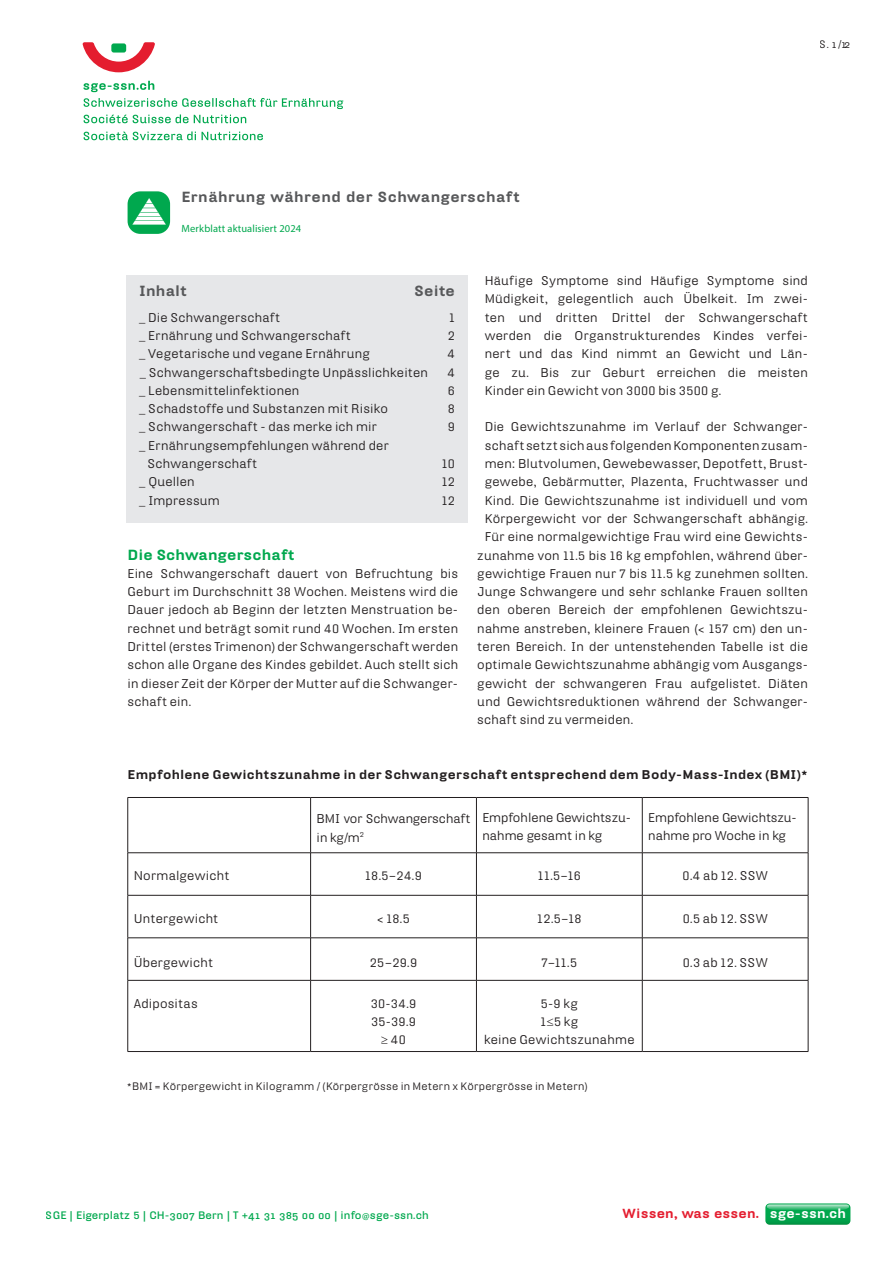
<style>
.page{position:relative;width:893px;height:1263px;background:#fff}
.page>*{position:absolute;margin:0;border:0;box-sizing:border-box;transform-origin:0 0}
.t1{font:900 14.25px "Hydra Text";letter-spacing:.03em;color:#57585a}
.t2{font:900 14.25px "Hydra Text";letter-spacing:.01em;color:#00a84e}
.t3{font:900 12.75px "Hydra Text";letter-spacing:.01em;color:#e41d2f}
.t4{font:12.3px/18.3px "Hydra Text";letter-spacing:.02em;color:#231f20;text-align:justify}
.t5{font:12.3px/18.3px "Hydra Text";color:#231f20}
.t6{font:900 12.3px "Hydra Text";letter-spacing:.02em;color:#231f20}
.t7{font:10.5px "Hydra Text";letter-spacing:.025em;color:#231f20}
.t8{font:700 10.5px "Hydra Text";letter-spacing:.01em;color:#00a84e}
.t9{font:10.5px "Myriad Pro";letter-spacing:.01em;color:#00a84e}
.s1{font-family:"Hydra Text Regular Expert"}
.s2{font-family:"Hydra Text Bold Expert";font-weight:400}
.s3{font-weight:400}
.s4{color:#fff}
</style>
<div class="page">
<svg style="left:765px;top:1203px;width:85px;height:22px;background:#24af64"></svg>
<svg style="left:84px;top:131px;width:179px;height:9px"></svg>
<svg style="left:84px;top:98px;width:259px;height:25px"></svg>
<svg style="left:83px;top:81px;width:71px;height:11px"></svg>
<svg style="left:83px;top:42px;width:72px;height:30px"></svg>
<div style="left:126px;top:275px;width:342px;height:247px;background:#e6e7e9"></div>
<hr style="left:128px;top:797px;width:183px;height:1px;background:#231f20">
<hr style="left:127px;top:798px;width:1px;height:54px;background:#231f20">
<hr style="left:311px;top:797px;width:165px;height:1px;background:#231f20">
<hr style="left:310px;top:798px;width:1px;height:54px;background:#231f20">
<hr style="left:476px;top:797px;width:166px;height:1px;background:#231f20">
<hr style="left:476px;top:798px;width:1px;height:54px;background:#231f20">
<hr style="left:642px;top:797px;width:166px;height:1px;background:#231f20">
<hr style="left:642px;top:798px;width:1px;height:54px;background:#231f20">
<hr style="left:808px;top:798px;width:1px;height:54px;background:#231f20">
<hr style="left:128px;top:852px;width:183px;height:1px;background:#231f20">
<hr style="left:127px;top:853px;width:1px;height:42px;background:#231f20">
<hr style="left:311px;top:852px;width:165px;height:1px;background:#231f20">
<hr style="left:310px;top:853px;width:1px;height:42px;background:#231f20">
<hr style="left:476px;top:852px;width:166px;height:1px;background:#231f20">
<hr style="left:476px;top:853px;width:1px;height:42px;background:#231f20">
<hr style="left:642px;top:852px;width:166px;height:1px;background:#231f20">
<hr style="left:642px;top:853px;width:1px;height:42px;background:#231f20">
<hr style="left:808px;top:853px;width:1px;height:42px;background:#231f20">
<hr style="left:128px;top:895px;width:183px;height:1px;background:#231f20">
<hr style="left:127px;top:895px;width:1px;height:43px;background:#231f20">
<hr style="left:311px;top:895px;width:165px;height:1px;background:#231f20">
<hr style="left:310px;top:895px;width:1px;height:43px;background:#231f20">
<hr style="left:476px;top:895px;width:166px;height:1px;background:#231f20">
<hr style="left:476px;top:895px;width:1px;height:43px;background:#231f20">
<hr style="left:642px;top:895px;width:166px;height:1px;background:#231f20">
<hr style="left:642px;top:895px;width:1px;height:43px;background:#231f20">
<hr style="left:808px;top:895px;width:1px;height:43px;background:#231f20">
<hr style="left:128px;top:937px;width:183px;height:1px;background:#231f20">
<hr style="left:127px;top:938px;width:1px;height:42px;background:#231f20">
<hr style="left:311px;top:937px;width:165px;height:1px;background:#231f20">
<hr style="left:310px;top:938px;width:1px;height:42px;background:#231f20">
<hr style="left:476px;top:937px;width:166px;height:1px;background:#231f20">
<hr style="left:476px;top:938px;width:1px;height:42px;background:#231f20">
<hr style="left:642px;top:937px;width:166px;height:1px;background:#231f20">
<hr style="left:642px;top:938px;width:1px;height:42px;background:#231f20">
<hr style="left:808px;top:938px;width:1px;height:42px;background:#231f20">
<hr style="left:128px;top:980px;width:183px;height:1px;background:#231f20">
<hr style="left:127px;top:980px;width:1px;height:71px;background:#231f20">
<hr style="left:311px;top:980px;width:165px;height:1px;background:#231f20">
<hr style="left:310px;top:980px;width:1px;height:71px;background:#231f20">
<hr style="left:476px;top:980px;width:166px;height:1px;background:#231f20">
<hr style="left:476px;top:980px;width:1px;height:71px;background:#231f20">
<hr style="left:642px;top:980px;width:166px;height:1px;background:#231f20">
<hr style="left:642px;top:980px;width:1px;height:71px;background:#231f20">
<hr style="left:808px;top:980px;width:1px;height:71px;background:#231f20">
<hr style="left:128px;top:1051px;width:183px;height:1px;background:#231f20">
<hr style="left:311px;top:1051px;width:165px;height:1px;background:#231f20">
<hr style="left:476px;top:1051px;width:166px;height:1px;background:#231f20">
<hr style="left:642px;top:1051px;width:166px;height:1px;background:#231f20">
<div style="left:128px;top:191px;width:42px;height:43px;background:#00a84e;border-radius:13px"></div>
<svg style="left:132px;top:198px;width:34px;height:27px"></svg>
<p class="t7" style="left:820px;top:38px;width:32px">S. <span class="s1">1</span> /<span class="s1">12</span></p>
<p class="t1" style="left:182px;top:188px;width:340px">Ernährung während der Schwangerschaft</p>
<p class="t9" style="left:182px;top:222px;width:121px">Merkblatt aktualisiert 2024</p>
<p class="t1" style="left:139px;top:281px;width:49px">Inhalt</p>
<p class="t1" style="left:414px;top:281px;width:42px">Seite</p>
<p class="t4" style="left:139px;top:308px;width:142px">_ Die Schwangerschaft</p>
<p class="t4" style="left:449px;top:308px;width:7px">1</p>
<p class="t4" style="left:139px;top:326px;width:213px">_ Ernährung und Schwangerschaft</p>
<p class="t4" style="left:448px;top:326px;width:9px">2</p>
<p class="t4" style="left:139px;top:344px;width:232px">_ Vegetarische und vegane Ernährung</p>
<p class="t4" style="left:447px;top:344px;width:9px">4</p>
<p class="t4" style="left:140px;top:363px;width:290px">_ Schwangerschaftsbedingte Unpässlichkeiten</p>
<p class="t4" style="left:447px;top:363px;width:9px">4</p>
<p class="t4" style="left:139px;top:381px;width:162px">_ Lebensmittelinfektionen</p>
<p class="t4" style="left:448px;top:381px;width:9px">6</p>
<p class="t4" style="left:139px;top:399px;width:250px">_ Schadstoffe und Substanzen mit Risiko</p>
<p class="t4" style="left:448px;top:399px;width:9px">8</p>
<p class="t4" style="left:139px;top:418px;width:239px">_ Schwangerschaft - das merke ich mir</p>
<p class="t4" style="left:448px;top:418px;width:9px">9</p>
<p class="t4" style="left:148px;top:436px;width:243px;text-indent:-8px">_ Ernährungsempfehlungen während der<br>Schwangerschaft</p>
<p class="t4" style="left:442px;top:454px;width:15px">10</p>
<p class="t4" style="left:139px;top:472px;width:57px">_ Quellen</p>
<p class="t4" style="left:442px;top:472px;width:15px">12</p>
<p class="t4" style="left:139px;top:491px;width:82px">_ Impressum</p>
<p class="t4" style="left:442px;top:491px;width:15px">12</p>
<p class="t2" style="left:128px;top:545px;width:169px">Die Schwangerschaft</p>
<p class="t4" style="left:128px;top:564px;width:332px">Eine Schwangerschaft dauert von Befruchtung bis Geburt im Durchschnitt 38 Wochen. Meistens wird die Dauer jedoch ab Beginn der letzten Menstruation be&shy;rechnet und beträgt somit rund 40 Wochen. Im ersten Drittel (erstes Trimenon) der Schwangerschaft werden schon alle Organe des Kindes gebildet. Auch stellt sich in dieser Zeit der Körper der Mutter auf die Schwanger&shy;schaft ein.</p>
<p class="t4" style="left:485px;top:271px;width:325px">Häufige Symptome sind Häufige Symptome sind Müdigkeit, gelegentlich auch Übelkeit. Im zwei&shy;ten und dritten Drittel der Schwangerschaft werden die Organstrukturendes Kindes verfei&shy;nert und das Kind nimmt an Gewicht und Län&shy;ge zu. Bis zur Geburt erreichen die meisten Kinder ein Gewicht von 3000 bis 3500 g.</p>
<p class="t4" style="left:485px;top:418px;width:325px">Die Gewichtszunahme im Verlauf der Schwanger-</p>
<p class="t4" style="left:485px;top:436px;width:325px">schaft setzt sich aus folgenden Komponenten zusam-</p>
<p class="t4" style="left:485px;top:454px;width:325px">men: Blutvolumen, Gewebewasser, Depotfett, Brust-</p>
<p class="t4" style="left:485px;top:472px;width:325px">gewebe, Gebärmutter, Plazenta, Fruchtwasser und</p>
<p class="t4" style="left:485px;top:491px;width:325px">Kind. Die Gewichtszunahme ist individuell und vom</p>
<p class="t4" style="left:485px;top:509px;width:325px">Körpergewicht vor der Schwangerschaft abhängig.</p>
<p class="t4" style="left:485px;top:527px;width:325px">Für eine normalgewichtige Frau wird eine Gewichts-</p>
<p class="t4" style="left:477px;top:546px;width:332px">zunahme von 11.5 bis 16 kg empfohlen, während über-</p>
<p class="t4" style="left:477px;top:564px;width:332px">gewichtige Frauen nur 7 bis 11.5 kg zunehmen sollten.</p>
<p class="t4" style="left:477px;top:582px;width:332px">Junge Schwangere und sehr schlanke Frauen sollten</p>
<p class="t4" style="left:477px;top:601px;width:332px">den oberen Bereich der empfohlenen Gewichtszu-</p>
<p class="t4" style="left:477px;top:619px;width:332px">nahme anstreben, kleinere Frauen (&lt; 157 cm) den un-</p>
<p class="t4" style="left:477px;top:637px;width:332px">teren Bereich. In der untenstehenden Tabelle ist die</p>
<p class="t4" style="left:477px;top:655px;width:332px">optimale Gewichtszunahme abhängig vom Ausgangs-</p>
<p class="t4" style="left:477px;top:674px;width:332px">gewicht der schwangeren Frau aufgelistet. Diäten</p>
<p class="t4" style="left:477px;top:692px;width:332px">und Gewichtsreduktionen während der Schwanger-</p>
<p class="t4" style="left:477px;top:710px;width:157px">schaft sind zu vermeiden.</p>
<p class="t6" style="left:128px;top:767px;width:681px">Empfohlene Gewichtszunahme in der Schwangerschaft entsprechend dem Body-Mass-Index (BMI)*</p>
<p class="t5" style="left:317px;top:809px;width:155px">BMI vor Schwangerschaft in kg/m<sup>2</sup></p>
<p class="t5" style="left:482px;top:808px;width:150px">Empfohlene Gewichtszu&shy;nahme gesamt in kg</p>
<p class="t5" style="left:648px;top:808px;width:150px">Empfohlene Gewichtszu&shy;nahme pro Woche in kg</p>
<p class="t4" style="left:134px;top:866px;width:97px">Normalgewicht</p>
<p class="t4" style="left:365px;top:866px;width:58px">18.5–24.9</p>
<p class="t4" style="left:538px;top:866px;width:44px">11.5–16</p>
<p class="t4" style="left:682px;top:866px;width:87px">0.4 ab 12. SSW</p>
<p class="t4" style="left:134px;top:909px;width:86px">Untergewicht</p>
<p class="t4" style="left:377px;top:909px;width:34px">&lt; 18.5</p>
<p class="t4" style="left:537px;top:909px;width:46px">12.5–18</p>
<p class="t4" style="left:683px;top:909px;width:86px">0.5 ab 12. SSW</p>
<p class="t4" style="left:134px;top:953px;width:81px">Übergewicht</p>
<p class="t4" style="left:370px;top:953px;width:49px">25–29.9</p>
<p class="t4" style="left:541px;top:953px;width:37px">7–11.5</p>
<p class="t4" style="left:683px;top:953px;width:86px">0.3 ab 12. SSW</p>
<p class="t4" style="left:134px;top:994px;width:66px">Adipositas</p>
<p class="t4" style="left:371px;top:994px;width:47px;text-align:center">30-34.9<br>35-39.9 ≥ 40</p>
<p class="t4" style="left:484px;top:994px;width:152px;text-align:center">5-9 kg<br>1≤5 kg<br>keine Gewichtszunahme</p>
<p class="t7" style="left:127px;top:1080px;width:462px">*BMI = Körpergewicht in Kilogramm / (Körpergrösse in Metern x Körpergrösse in Metern)</p>
<p class="t8" style="left:46px;top:1208px;width:385px">SGE | Eigerplatz 5 | CH-<span class="s2">3007</span> Bern | T +<span class="s2">41 31 385 00 00</span> | info<span class="s3">@</span>sge-ssn.ch</p>
<p class="t3" style="left:623px;top:1205px;width:225px">Wissen, was essen. <span class="s4">sge-ssn.ch</span></p>
</div>
